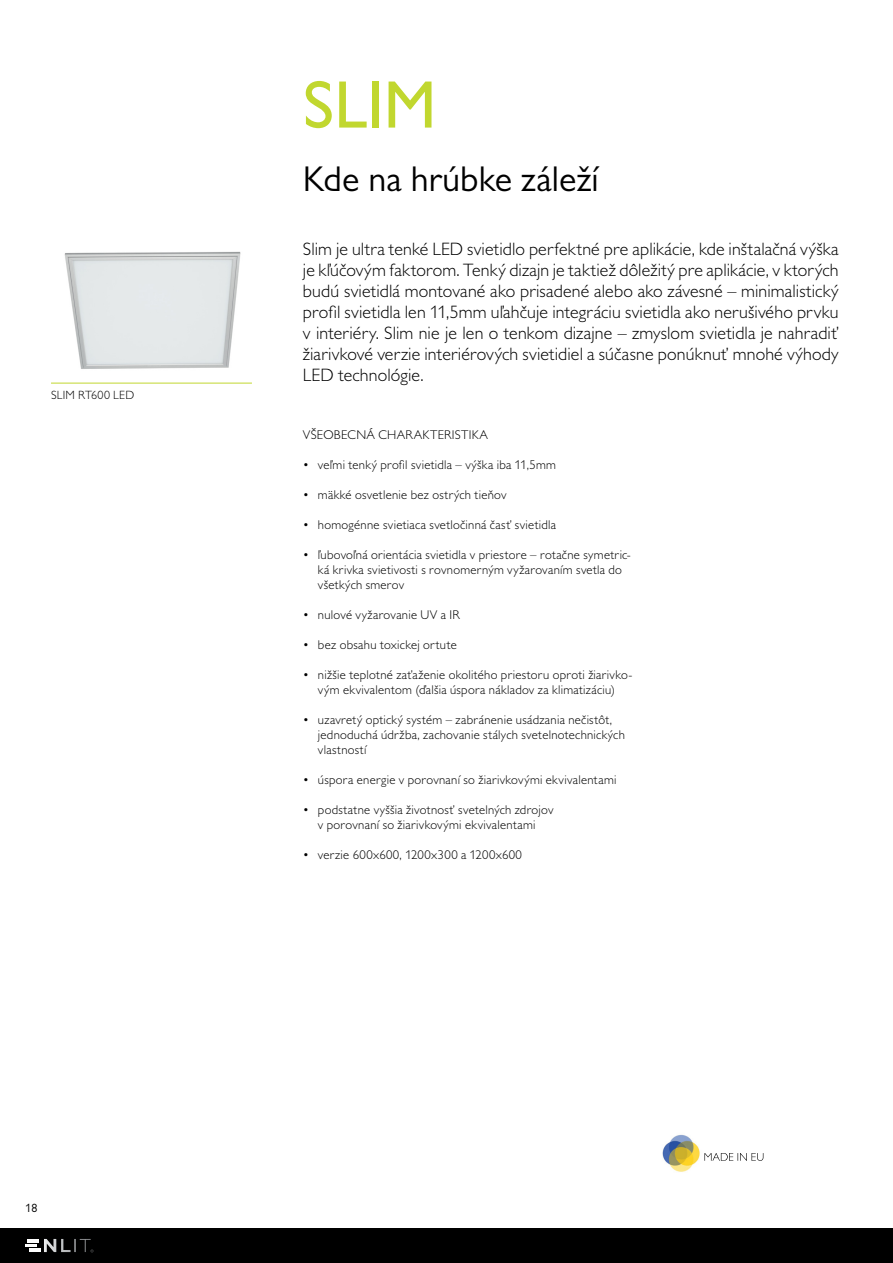
<style>
.page{position:relative;width:893px;height:1263px;background:#fff}
.page>*{position:absolute;margin:0;border:0;box-sizing:border-box;transform-origin:0 0}
.t1{font:500 67.5px "Gill Sans MT Pro";color:#c1d72f}
.t2{font:36px "Gill Sans MT Pro";color:#000}
.t3{font:300 18px/21px "Gill Sans MT Pro";letter-spacing:.005em;color:#000;text-align:justify}
.t4{font:300 12.75px/15px "Gill Sans MT Pro";letter-spacing:.02em;color:#000}
.t5{font:300 12px "Gill Sans MT Pro";letter-spacing:.025em;color:#000}
.t6{font:12px "Gill Sans MT Pro";color:#000}
</style>
<div class="page">
<div style="left:0;top:1228px;width:893px;height:35px;background:#000"></div>
<svg style="left:26px;top:1239px;width:68px;height:13px"></svg>
<img style="left:51px;top:251px;width:201px;height:132px">
<hr style="left:51px;top:383px;width:201px;height:1px;background:#c1d72f">
<img style="left:662px;top:1134px;width:102px;height:38px">
<p class="t5" style="left:51px;top:387px;width:85px">SLIM RT600 LED</p>
<p class="t6" style="left:26px;top:1201px;width:13px">18</p>
<h1 class="t1" style="left:303px;top:65px;width:135px">SLIM</h1>
<h2 class="t2" style="left:303px;top:159px;width:297px">Kde na hrúbke záleží</h2>
<p class="t3" style="left:303px;top:238px;width:537px">Slim je ultra tenké LED svietidlo perfektné pre aplikácie, kde inštalačná výška je kľúčovým faktorom. Tenký dizajn je taktiež dôležitý pre aplikácie, v ktorých budú svietidlá montované ako prisadené alebo ako závesné – minimalistický profil svietidla len 11,5mm uľahčuje integráciu svietidla ako nerušivého prvku v interiéry. Slim nie je len o tenkom dizajne – zmyslom svietidla je nahradiť žiarivkové verzie interiérových svietidiel a súčasne ponúknuť mnohé výhody LED technológie.</p>
<p class="t4" style="left:303px;top:427px;width:187px">VŠEOBECNÁ CHARAKTERISTIKA</p>
<p class="t4" style="left:303px;top:457px;width:255px">• veľmi tenký profil svietidla – výška iba 11,5mm</p>
<p class="t4" style="left:303px;top:487px;width:205px">• mäkké osvetlenie bez ostrých tieňov</p>
<p class="t4" style="left:303px;top:517px;width:255px">• homogénne svietiaca svetločinná časť svietidla</p>
<p class="t4" style="left:318px;top:547px;width:314px;text-indent:-15px">• ľubovoľná orientácia svietidla v priestore – rotačne symetric&shy;ká krivka svietivosti s rovnomerným vyžarovaním svetla do všetkých smerov</p>
<p class="t4" style="left:303px;top:607px;width:159px">• nulové vyžarovanie UV a IR</p>
<p class="t4" style="left:303px;top:637px;width:155px">• bez obsahu toxickej ortute</p>
<p class="t4" style="left:303px;top:667px;width:331px;text-align:center">• nižšie teplotné zaťaženie okolitého priestoru oproti žiarivko&shy;vým ekvivalentom (ďalšia úspora nákladov za klimatizáciu)</p>
<p class="t4" style="left:318px;top:712px;width:308px;text-indent:-15px">• uzavretý optický systém – zabránenie usádzania nečistôt, jednoduchá údržba, zachovanie stálych svetelnotechnických vlastností</p>
<p class="t4" style="left:303px;top:772px;width:315px">• úspora energie v porovnaní so žiarivkovými ekvivalentami</p>
<p class="t4" style="left:303px;top:802px;width:252px;text-align:center">• podstatne vyššia životnosť svetelných zdrojov v porovnaní so žiarivkovými ekvivalentami</p>
<p class="t4" style="left:303px;top:847px;width:221px">• verzie 600x600, 1200x300 a 1200x600</p>
</div>
